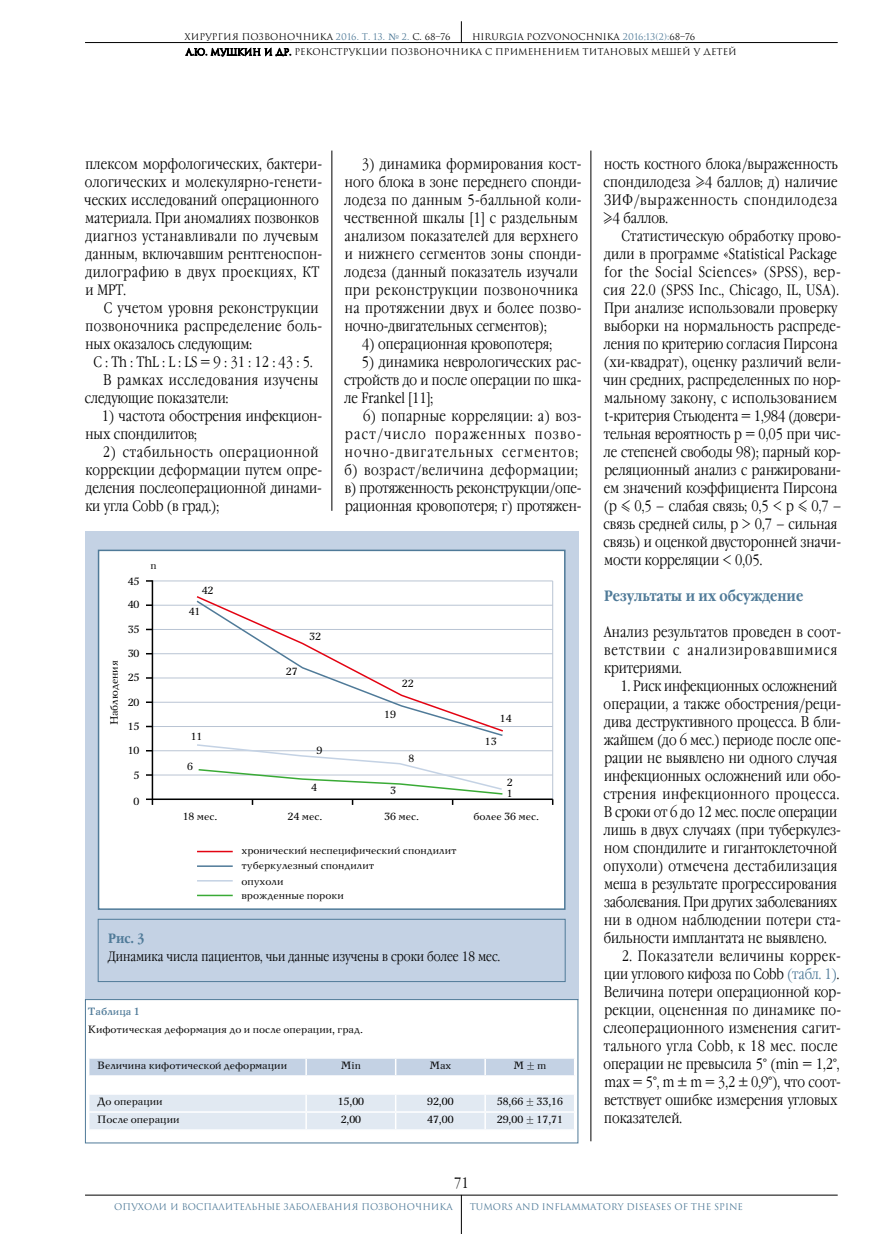
<style>
.page{position:relative;width:893px;height:1234px;background:#fff}
.page>*{position:absolute;margin:0;border:0;box-sizing:border-box;transform-origin:0 0}
.t1{font:300 15px/18px "Garamond Narrow C";letter-spacing:.01em;color:#000}
.t2{font:300 15px/18px "Garamond Narrow C";letter-spacing:.03em;color:#000}
.t3{font:700 15px "Garamond Narrow C";color:#4f7a98}
.t4{font:300 13.5px "Garamond Narrow C";color:#000}
.t5{font:700 13.5px "Garamond Narrow C";color:#4f7a98}
.t6{font:10.5px/15.8px "New Journal C";color:#000}
.t7{font:700 10.5px "New Journal C";color:#4f7a98}
.t8{font:9px/15.3px "Romul";color:#000}
.t9{font:9px "Romul";color:#4f7a98}
.s1{color:#4f7a98}
.s2{font-family:"New Journal C";color:#4f7a98}
</style>
<div class="page">
<hr style="left:85px;top:1194px;width:753px;height:1px;background:#000">
<hr style="left:85px;top:42px;width:753px;height:1px;background:#000">
<svg style="left:461px;top:21px;width:1px;height:21px"></svg>
<hr style="left:461px;top:1194px;width:1px;height:39px;background:#000">
<svg style="left:185px;top:42px;width:106px;height:15px"></svg>
<hr style="left:332px;top:150px;width:1px;height:360px;background:#000">
<hr style="left:591px;top:150px;width:1px;height:990px;background:#000">
<div style="left:85px;top:531px;width:493px;height:468px;background:#c4d2e4"></div>
<div style="left:98px;top:918px;width:468px;height:63px;border:1px solid #4f7a98"></div>
<div style="left:99px;top:550px;width:466px;height:358px;background:#fff"></div>
<hr style="left:152px;top:580px;width:401px;height:1px;background:#b9c4d3">
<hr style="left:152px;top:604px;width:401px;height:1px;background:#b9c4d3">
<hr style="left:152px;top:629px;width:401px;height:1px;background:#b9c4d3">
<hr style="left:152px;top:653px;width:401px;height:1px;background:#b9c4d3">
<hr style="left:152px;top:677px;width:401px;height:1px;background:#b9c4d3">
<hr style="left:152px;top:701px;width:401px;height:1px;background:#b9c4d3">
<hr style="left:152px;top:726px;width:401px;height:1px;background:#b9c4d3">
<hr style="left:152px;top:750px;width:401px;height:1px;background:#b9c4d3">
<hr style="left:152px;top:774px;width:401px;height:1px;background:#b9c4d3">
<hr style="left:552px;top:581px;width:1px;height:218px;background:#b9c4d3">
<hr style="left:152px;top:798px;width:401px;height:1px;background:#000">
<hr style="left:152px;top:580px;width:1px;height:219px;background:#000">
<svg style="left:146px;top:604px;width:6px;height:2px"></svg>
<svg style="left:146px;top:628px;width:6px;height:2px"></svg>
<svg style="left:146px;top:725px;width:6px;height:2px"></svg>
<svg style="left:146px;top:798px;width:7px;height:6px"></svg>
<svg style="left:195px;top:744px;width:309px;height:60px"></svg>
<svg style="left:195px;top:596px;width:310px;height:140px"></svg>
<hr style="left:197px;top:865px;width:36px;height:1px;background:#4f7a98">
<hr style="left:197px;top:879px;width:36px;height:2px;background:#c4d2e4">
<hr style="left:197px;top:894px;width:36px;height:2px;background:#39aa35">
<hr style="left:197px;top:850px;width:36px;height:2px;background:#e30312">
<div style="left:98px;top:549px;width:468px;height:360px;border:2px solid #4f7a98"></div>
<svg style="left:85px;top:998px;width:494px;height:145px"></svg>
<p class="t8" style="left:186px;top:29px;width:553px;text-indent:286px">HIRURGIA POZVONOCHNIKA <span class="s1">2016;13(2):</span>68–76<br>А.Ю. МУШКИН И ДР. РЕКОНСТРУКЦИИ ПОЗВОНОЧНИКА С ПРИМЕНЕНИЕМ ТИТАНОВЫХ МЕШЕЙ У ДЕТЕЙ</p>
<p class="t8" style="left:185px;top:29px;width:268px">ХИРУРГИЯ ПОЗВОНОЧНИКА <span class="s1">2016. Т. 13.</span> <span class="s2">№</span> <span class="s1">2.</span> С. 68–76</p>
<p class="t1" style="left:84px;top:155px;width:240px">плексом морфологических, бактери&shy;ологических и молекулярно-генети&shy;ческих исследований операционного материала. При аномалиях позвонков диагноз устанавливали по лучевым данным, включавшим рентгеноспон&shy;дилографию в двух проекциях, КТ и МРТ.</p>
<p class="t2" style="left:104px;top:299px;width:216px">C учетом уровня реконструкции</p>
<p class="t2" style="left:85px;top:317px;width:238px">позвоночника распределение боль-</p>
<p class="t1" style="left:85px;top:335px;width:168px">ных оказалось следующим:</p>
<p class="t1" style="left:94px;top:353px;width:220px">C : Th : ThL : L : LS = 9 : 31 : 12 : 43 : 5.</p>
<p class="t2" style="left:103px;top:371px;width:217px">В рамках исследования изучены</p>
<p class="t1" style="left:85px;top:389px;width:145px">следующие показатели:</p>
<p class="t1" style="left:85px;top:407px;width:238px;text-indent:16px">1) частота обострения инфекцион&shy;ных спондилитов;</p>
<p class="t1" style="left:85px;top:443px;width:238px;text-indent:17px">2) стабильность операционной коррекции деформации путем опре&shy;деления послеоперационной динами&shy;ки угла Cobb (в град.);</p>
<p class="t6" style="left:106px;top:725px;width:66px;rotate:-90deg">Наблюдения</p>
<p class="t6" style="left:128px;top:573px;width:13px">45</p>
<p class="t6" style="left:128px;top:596px;width:13px">40</p>
<p class="t6" style="left:128px;top:621px;width:13px">35</p>
<p class="t6" style="left:128px;top:645px;width:13px">30</p>
<p class="t6" style="left:128px;top:669px;width:13px">25</p>
<p class="t6" style="left:128px;top:694px;width:13px">20</p>
<p class="t6" style="left:128px;top:718px;width:13px">15</p>
<p class="t6" style="left:150px;top:557px;width:8px">n</p>
<p class="t6" style="left:202px;top:582px;width:13px">42</p>
<p class="t6" style="left:189px;top:603px;width:13px">41</p>
<p class="t6" style="left:286px;top:663px;width:13px">27</p>
<p class="t6" style="left:309px;top:628px;width:13px">32</p>
<p class="t1" style="left:344px;top:155px;width:240px;text-indent:18px">3) динамика формирования кост&shy;ного блока в зоне переднего спонди&shy;лодеза по данным 5-балльной коли&shy;чественной шкалы [1] с раздельным анализом показателей для верхнего и нижнего сегментов зоны спонди&shy;лодеза (данный показатель изучали при реконструкции позвоночника на протяжении двух и более позво&shy;ночно-двигательных сегментов);</p>
<p class="t1" style="left:362px;top:335px;width:191px">4) операционная кровопотеря;</p>
<p class="t1" style="left:344px;top:353px;width:239px;text-align:justify;text-indent:18px">5) динамика неврологических рас&shy;стройств до и после операции по шка&shy;ле Frankel [11];</p>
<p class="t2" style="left:344px;top:407px;width:239px;text-indent:19px">6) попарные корреляции: а) воз&shy;раст/число пораженных позво&shy;ночно-двигательных сегментов; б) возраст/величина деформации; в) протяженность реконструкции/опе&shy;рационная кровопотеря; г) протяжен-</p>
<p class="t6" style="left:402px;top:675px;width:13px">22</p>
<p class="t6" style="left:384px;top:706px;width:13px">19</p>
<p class="t6" style="left:500px;top:710px;width:13px">14</p>
<p class="t6" style="left:128px;top:742px;width:13px">10</p>
<p class="t6" style="left:134px;top:767px;width:7px">5</p>
<p class="t6" style="left:134px;top:793px;width:7px">0</p>
<p class="t6" style="left:191px;top:728px;width:13px">11</p>
<p class="t6" style="left:187px;top:758px;width:7px">6</p>
<p class="t6" style="left:316px;top:742px;width:7px">9</p>
<p class="t6" style="left:409px;top:750px;width:7px">8</p>
<p class="t6" style="left:485px;top:733px;width:13px">13</p>
<p class="t6" style="left:507px;top:774px;width:7px">2</p>
<p class="t6" style="left:311px;top:779px;width:7px">4</p>
<p class="t6" style="left:390px;top:782px;width:7px">3</p>
<p class="t6" style="left:507px;top:785px;width:7px">1</p>
<p class="t6" style="left:183px;top:808px;width:36px">18 мес.</p>
<p class="t6" style="left:288px;top:808px;width:36px">24 мес.</p>
<p class="t6" style="left:384px;top:808px;width:36px">36 мес.</p>
<p class="t6" style="left:473px;top:808px;width:67px">более 36 мес.</p>
<p class="t6" style="left:241px;top:841px;width:217px">хронический неспецифический спондилит туберкулезный спондилит</p>
<p class="t6" style="left:241px;top:874px;width:104px;line-height:14.2px">опухоли врожденные пороки</p>
<p class="t5" style="left:108px;top:930px;width:38px">Рис. 3</p>
<p class="t4" style="left:108px;top:948px;width:393px">Динамика числа пациентов, чьи данные изучены в сроки более 18 мес.</p>
<p class="t7" style="left:88px;top:1004px;width:53px">Таблица 1</p>
<p class="t6" style="left:88px;top:1021px;width:277px">Кифотическая деформация до и после операции, град.</p>
<p class="t6" style="left:97px;top:1057px;width:191px">Величина кифотической деформации</p>
<p class="t6" style="left:341px;top:1057px;width:21px">Min</p>
<p class="t6" style="left:429px;top:1057px;width:23px">Max</p>
<p class="t6" style="left:513px;top:1057px;width:35px">M ± m</p>
<p class="t6" style="left:97px;top:1093px;width:67px">До операции</p>
<p class="t6" style="left:338px;top:1093px;width:28px">15,00</p>
<p class="t6" style="left:427px;top:1093px;width:28px">92,00</p>
<p class="t6" style="left:497px;top:1093px;width:68px">58,66 ± 33,16</p>
<p class="t6" style="left:97px;top:1111px;width:84px">После операции</p>
<p class="t6" style="left:341px;top:1111px;width:22px">2,00</p>
<p class="t6" style="left:427px;top:1111px;width:28px">47,00</p>
<p class="t6" style="left:497px;top:1111px;width:68px">29,00 ± 17,71</p>
<p class="t1" style="left:454px;top:1173px;width:16px">71</p>
<p class="t1" style="left:603px;top:155px;width:236px;text-align:justify">ность костного блока/выраженность спондилодеза ≥4 баллов; д) наличие ЗИФ/выраженность спондилодеза ≥4 баллов.</p>
<p class="t1" style="left:603px;top:227px;width:240px;text-indent:19px">Статистическую обработку прово&shy;дили в программе «Statistical Package for the Social Sciences» (SPSS), вер&shy;сия 22.0 (SPSS Inc., Chicago, IL, USA).<br>При анализе использовали проверку выборки на нормальность распреде&shy;ления по критерию согласия Пирсона (хи-квадрат), оценку различий вели&shy;чин средних, распределенных по нор&shy;мальному закону, с использованием t-критерия Стьюдента = 1,984 (довери&shy;тельная вероятность p = 0,05 при чис&shy;ле степеней свободы 98); парный кор&shy;реляционный анализ с ранжировани&shy;ем значений коэффициента Пирсона (p ≤ 0,5 – слабая связь; 0,5 &lt; p ≤ 0,7 – связь средней силы, p &gt; 0,7 – сильная связь) и оценкой двусторонней значи&shy;мости корреляции &lt; 0,05.</p>
<p class="t3" style="left:604px;top:587px;width:200px">Результаты и их обсуждение</p>
<p class="t1" style="left:604px;top:623px;width:239px">Анализ результатов проведен в соот&shy;ветствии с анализировавшимися критериями.</p>
<p class="t1" style="left:603px;top:677px;width:239px;text-indent:17px">1. Риск инфекционных осложнений операции, а также обострения/реци&shy;дива деструктивного процесса. В бли&shy;жайшем (до 6 мес.) периоде после опе&shy;рации не выявлено ни одного случая инфекционных осложнений или обо&shy;стрения инфекционного процесса.<br>В сроки от 6 до 12 мес. после операции лишь в двух случаях (при туберкулез&shy;ном спондилите и гигантоклеточной опухоли) отмечена дестабилизация меша в результате прогрессирования заболевания. При других заболеваниях ни в одном наблюдении потери ста&shy;бильности имплантата не выявлено.</p>
<p class="t1" style="left:603px;top:947px;width:239px;text-indent:18px">2. Показатели величины коррек&shy;ции углового кифоза по Cobb <span class="s1">(табл. 1)</span>.<br>Величина потери операционной кор&shy;рекции, оцененная по динамике по&shy;слеоперационного изменения сагит&shy;тального угла Cobb, к 18 мес. после операции не превысила 5° (min = 1,2°, max = 5°, m ± m = 3,2 ± 0,9°), что соот&shy;ветствует ошибке измерения угловых показателей.</p>
<p class="t9" style="left:114px;top:1200px;width:340px">ОПУХОЛИ И ВОСПАЛИТЕЛЬНЫЕ ЗАБОЛЕВАНИЯ ПОЗВОНОЧНИКА</p>
<p class="t9" style="left:470px;top:1200px;width:275px">TUMORS AND INFLAMMATORY DISEASES OF THE SPINE</p>
</div>
